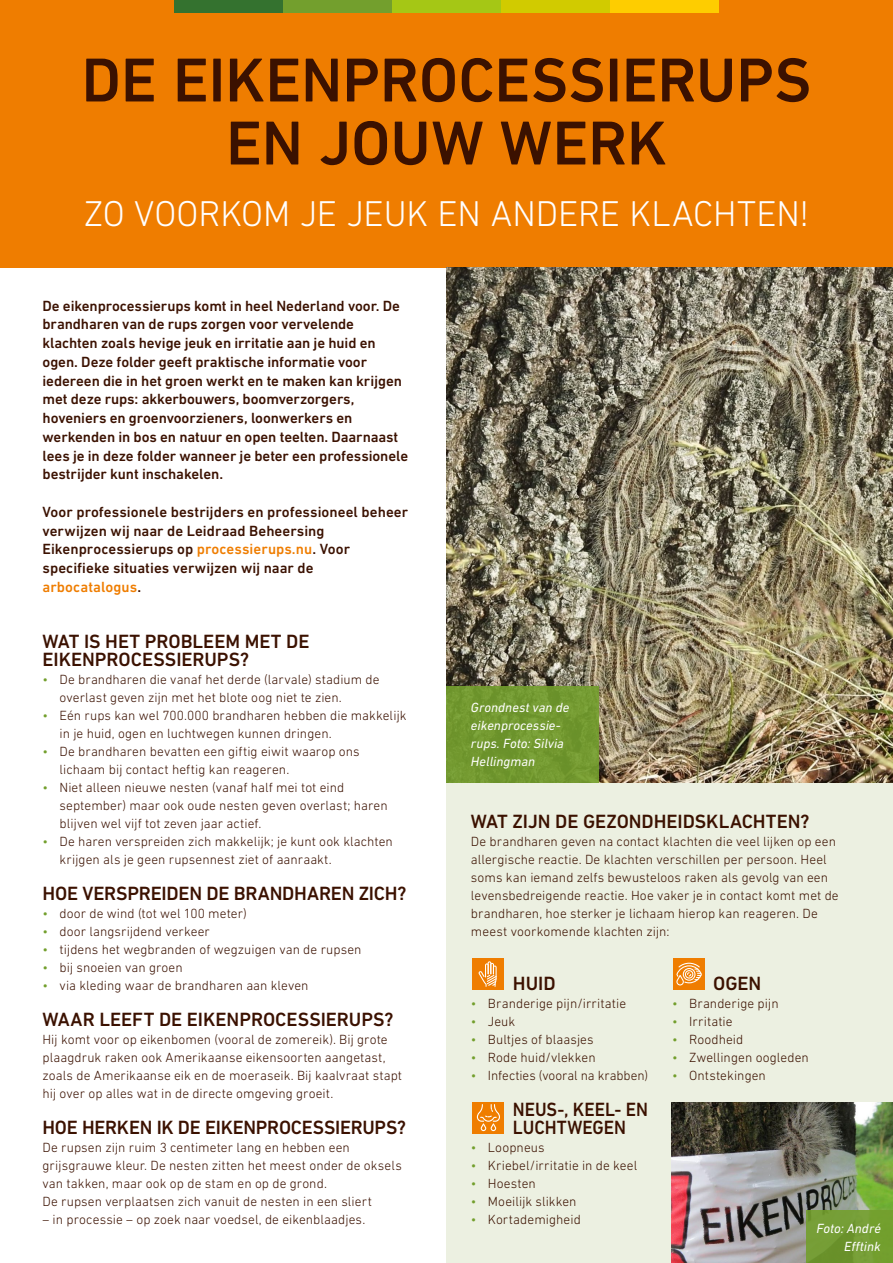
<style>
.page{position:relative;width:893px;height:1263px;background:#fff}
.page>*{position:absolute;margin:0;border:0;box-sizing:border-box;transform-origin:0 0}
.t1{font:500 63px/63px "DIN Next LT Pro";color:#3b1100;text-align:center}
.t2{font:300 36.45px "DIN Next LT Pro";letter-spacing:-.005em;color:#fff}
.t3{font:500 19.5px/18px "DIN Next LT Pro";letter-spacing:-.005em;color:#3b1100}
.t4{font:500 19.5px/18px "DIN Next LT Pro";letter-spacing:-.005em;color:#3b1100;scale:.93 1}
.t5{font:500 15px/18.8px "DIN Next LT Pro";letter-spacing:-.005em;color:#3b1100}
.t6{font:300 13.5px/18px "DIN Next LT Pro";letter-spacing:.005em;color:#3b1100}
.t7{font:italic 13.5px/18px "DIN Next LT Pro";letter-spacing:.005em;color:#fff}
.s1{color:#ef7d00}
.s2{color:#739f2d}
</style>
<div class="page">
<div style="left:0;top:0;width:893px;height:268px;background:#ef7d00"></div>
<img style="left:446px;top:268px;width:447px;height:515px">
<div style="left:501px;top:0;width:109px;height:13px;background:#d1cb00"></div>
<div style="left:610px;top:0;width:109px;height:13px;background:#fecd00"></div>
<div style="left:392px;top:0;width:109px;height:13px;background:#a5c715"></div>
<div style="left:283px;top:0;width:109px;height:13px;background:#739f2d"></div>
<div style="left:174px;top:0;width:109px;height:13px;background:#34722f"></div>
<div style="left:446px;top:687px;width:153px;height:96px;background:#739f2d"></div>
<div style="left:446px;top:783px;width:447px;height:480px;background:#ecf0e1"></div>
<img style="left:672px;top:1102px;width:221px;height:161px">
<div style="left:472px;top:958px;width:32px;height:32px;background:#ef7d00"></div>
<svg style="left:478px;top:961px;width:19px;height:26px"></svg>
<div style="left:472px;top:1101px;width:32px;height:32px;background:#ef7d00"></div>
<svg style="left:477px;top:1104px;width:23px;height:27px"></svg>
<div style="left:673px;top:958px;width:32px;height:32px;background:#ef7d00"></div>
<svg style="left:676px;top:963px;width:26px;height:22px"></svg>
<div style="left:806px;top:1210px;width:87px;height:53px;background:linear-gradient(to right,#739935,#739f2f)"></div>
<h1 class="t1" style="left:82px;top:48px;width:731px">DE EIKENPROCESSIERUPS<br>EN JOUW WERK</h1>
<h2 class="t2" style="left:84px;top:193px;width:727px">ZO VOORKOM JE JEUK EN ANDERE KLACHTEN!</h2>
<p class="t5" style="left:43px;top:296px;width:367px">De eikenprocessierups komt in heel Nederland voor. De brandharen van de rups zorgen voor vervelende klachten zoals hevige jeuk en irritatie aan je huid en ogen. Deze folder geeft praktische informatie voor iedereen die in het groen werkt en te maken kan krijgen met deze rups: akkerbouwers, boomverzorgers, hoveniers en groenvoorzieners, loonwerkers en werkenden in bos en natuur en open teelten. Daarnaast lees je in deze folder wanneer je beter een professionele bestrijder kunt inschakelen.</p>
<p class="t5" style="left:43px;top:502px;width:367px">Voor professionele bestrijders en professioneel beheer verwijzen wij naar de Leidraad Beheersing Eikenprocessierups op <span class="s1">processierups.nu</span>. Voor specifieke situaties verwijzen wij naar de <span class="s1">arbocatalogus</span>.</p>
<h3 class="t3" style="left:43px;top:632px;width:268px">WAT IS HET PROBLEEM MET DE<br>EIKENPROCESSIERUPS?</h3>
<p class="t6" style="left:60px;top:670px;width:322px;text-indent:-17px"><span class="s2">•</span> De brandharen die vanaf het derde (larvale) stadium de overlast geven zijn met het blote oog niet te zien.</p>
<p class="t6" style="left:60px;top:706px;width:348px;text-indent:-17px"><span class="s2">•</span> Eén rups kan wel 700.000 brandharen hebben die makkelijk in je huid, ogen en luchtwegen kunnen dringen.</p>
<p class="t6" style="left:60px;top:742px;width:302px;text-indent:-17px"><span class="s2">•</span> De brandharen bevatten een giftig eiwit waarop ons lichaam bij contact heftig kan reageren.</p>
<p class="t6" style="left:60px;top:778px;width:330px;text-indent:-17px"><span class="s2">•</span> Niet alleen nieuwe nesten (vanaf half mei tot eind september) maar ook oude nesten geven overlast; haren blijven wel vijf tot zeven jaar actief.</p>
<p class="t6" style="left:60px;top:832px;width:335px;text-indent:-17px"><span class="s2">•</span> De haren verspreiden zich makkelijk; je kunt ook klachten krijgen als je geen rupsennest ziet of aanraakt.</p>
<h3 class="t3" style="left:43px;top:884px;width:365px">HOE VERSPREIDEN DE BRANDHAREN ZICH?</h3>
<p class="t6" style="left:43px;top:904px;width:206px"><span class="s2">•</span> door de wind (tot wel 100 meter)</p>
<p class="t6" style="left:43px;top:922px;width:169px"><span class="s2">•</span> door langsrijdend verkeer</p>
<p class="t6" style="left:43px;top:940px;width:321px"><span class="s2">•</span> tijdens het wegbranden of wegzuigen van de rupsen</p>
<p class="t6" style="left:43px;top:958px;width:142px"><span class="s2">•</span> bij snoeien van groen</p>
<p class="t6" style="left:43px;top:976px;width:268px"><span class="s2">•</span> via kleding waar de brandharen aan kleven</p>
<h3 class="t3" style="left:43px;top:1010px;width:352px">WAAR LEEFT DE EIKENPROCESSIERUPS?</h3>
<p class="t6" style="left:43px;top:1030px;width:361px">Hij komt voor op eikenbomen (vooral de zomereik). Bij grote plaagdruk raken ook Amerikaanse eikensoorten aangetast, zoals de Amerikaanse eik en de moeraseik. Bij kaalvraat stapt hij over op alles wat in de directe omgeving groeit.</p>
<h3 class="t3" style="left:43px;top:1118px;width:365px">HOE HERKEN IK DE EIKENPROCESSIERUPS?</h3>
<p class="t6" style="left:43px;top:1138px;width:361px">De rupsen zijn ruim 3 centimeter lang en hebben een grijsgrauwe kleur. De nesten zitten het meest onder de oksels van takken, maar ook op de stam en op de grond.<br>De rupsen verplaatsen zich vanuit de nesten in een sliert</p>
<p class="t6" style="left:43px;top:1210px;width:324px">– in processie – op zoek naar voedsel, de eikenblaadjes.</p>
<p class="t7" style="left:471px;top:698px;width:100px">Grondnest van de eikenprocessie&shy;rups. Foto: Silvia<br>Hellingman</p>
<h3 class="t3" style="left:471px;top:812px;width:340px">WAT ZIJN DE GEZONDHEIDSKLACHTEN?</h3>
<p class="t6" style="left:471px;top:832px;width:369px">De brandharen geven na contact klachten die veel lijken op een allergische reactie. De klachten verschillen per persoon. Heel soms kan iemand zelfs bewusteloos raken als gevolg van een levensbedreigende reactie. Hoe vaker je in contact komt met de brandharen, hoe sterker je lichaam hierop kan reageren. De meest voorkomende klachten zijn:</p>
<h3 class="t3" style="left:513px;top:974px;width:44px">HUID</h3>
<p class="t6" style="left:471px;top:994px;width:157px"><span class="s2">•</span> Branderige pijn/irritatie</p>
<p class="t6" style="left:471px;top:1012px;width:46px"><span class="s2">•</span> Jeuk</p>
<p class="t6" style="left:471px;top:1030px;width:124px"><span class="s2">•</span> Bultjes of blaasjes</p>
<p class="t6" style="left:471px;top:1048px;width:126px"><span class="s2">•</span> Rode huid/vlekken</p>
<p class="t6" style="left:471px;top:1066px;width:179px"><span class="s2">•</span> Infecties (vooral na krabben)</p>
<h3 class="t4" style="left:513px;top:1100px;width:147px">NEUS-, KEEL- EN<br>LUCHTWEGEN</h3>
<p class="t6" style="left:471px;top:1138px;width:75px"><span class="s2">•</span> Loopneus</p>
<p class="t6" style="left:471px;top:1156px;width:168px"><span class="s2">•</span> Kriebel/irritatie in de keel</p>
<p class="t6" style="left:471px;top:1174px;width:66px"><span class="s2">•</span> Hoesten</p>
<p class="t6" style="left:471px;top:1192px;width:107px"><span class="s2">•</span> Moeilijk slikken</p>
<p class="t6" style="left:471px;top:1210px;width:111px"><span class="s2">•</span> Kortademigheid</p>
<h3 class="t3" style="left:713px;top:974px;width:50px">OGEN</h3>
<p class="t6" style="left:672px;top:994px;width:108px"><span class="s2">•</span> Branderige pijn</p>
<p class="t6" style="left:672px;top:1012px;width:62px"><span class="s2">•</span> Irritatie</p>
<p class="t6" style="left:672px;top:1030px;width:73px"><span class="s2">•</span> Roodheid</p>
<p class="t6" style="left:672px;top:1048px;width:138px"><span class="s2">•</span> Zwellingen oogleden</p>
<p class="t6" style="left:672px;top:1066px;width:95px"><span class="s2">•</span> Ontstekingen</p>
<p class="t7" style="left:816px;top:1219px;width:66px;text-align:right">Foto: André<br>Efftink</p>
</div>
